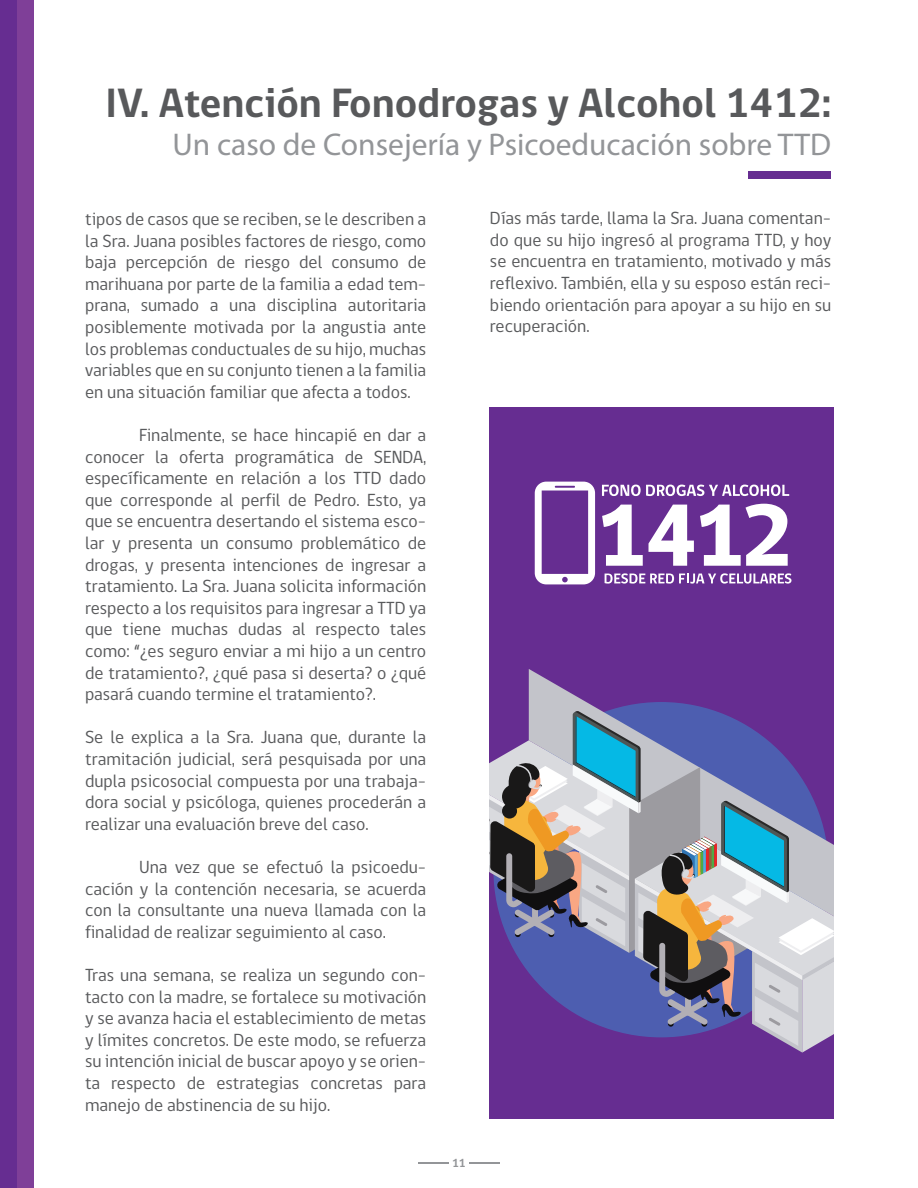
<style>
.page{position:relative;width:918px;height:1188px;background:#fff}
.page>*{position:absolute;margin:0;border:0;box-sizing:border-box;transform-origin:0 0}
.t1{font:700 42px "gob CL";color:#58595b}
.t2{font:31.5px "Myriad Pro";color:#939598}
.t3{font:18px/21.6px "gob CL";color:#58595b;text-align:justify}
.t4{font:700 12px "gob CL";color:#939598}
</style>
<div class="page">
<div style="left:490px;top:407px;width:344px;height:712px;background:#662d91"></div>
<hr style="left:469px;top:1162px;width:31px;height:2px;background:#939598">
<hr style="left:418px;top:1162px;width:31px;height:2px;background:#939598">
<div style="left:0;top:0;width:17px;height:1188px;background:#662d91"></div>
<div style="left:17px;top:0;width:17px;height:1188px;background:#7f3f98"></div>
<div style="left:748px;top:171px;width:82px;height:8px;background:#662d91"></div>
<svg style="left:602px;top:485px;width:187px;height:11px"></svg>
<svg style="left:602px;top:505px;width:41px;height:61px"></svg>
<svg style="left:649px;top:505px;width:45px;height:61px"></svg>
<svg style="left:700px;top:504px;width:88px;height:62px"></svg>
<svg style="left:605px;top:573px;width:186px;height:11px"></svg>
<svg style="left:535px;top:482px;width:60px;height:102px"></svg>
<svg style="left:529px;top:669px;width:183px;height:41px"></svg>
<svg style="left:489px;top:710px;width:344px;height:343px"></svg>
<h1 class="t1" style="left:105px;top:74px;width:728px">IV. Atención Fonodrogas y Alcohol 1412:</h1>
<h2 class="t2" style="left:173px;top:125px;width:660px">Un caso de Consejería y Psicoeducación sobre TTD</h2>
<p class="t3" style="left:85px;top:209px;width:343px">tipos de casos que se reciben, se le describen a la Sra. Juana posibles factores de riesgo, como baja percepción de riesgo del consumo de marihuana por parte de la familia a edad tem&shy;prana, sumado a una disciplina autoritaria posiblemente motivada por la angustia ante los problemas conductuales de su hijo, muchas variables que en su conjunto tienen a la familia en una situación familiar que afecta a todos.</p>
<p class="t3" style="left:85px;top:425px;width:343px;text-indent:54px">Finalmente, se hace hincapié en dar a conocer la oferta programática de SENDA, específicamente en relación a los TTD dado que corresponde al perfil de Pedro. Esto, ya que se encuentra desertando el sistema esco&shy;lar y presenta un consumo problemático de drogas, y presenta intenciones de ingresar a tratamiento. La Sra. Juana solicita información respecto a los requisitos para ingresar a TTD ya que tiene muchas dudas al respecto tales como: “¿es seguro enviar a mi hijo a un centro de tratamiento?, ¿qué pasa si deserta? o ¿qué pasará cuando termine el tratamiento?.</p>
<p class="t3" style="left:85px;top:727px;width:343px">Se le explica a la Sra. Juana que, durante la tramitación judicial, será pesquisada por una dupla psicosocial compuesta por una trabaja&shy;dora social y psicóloga, quienes procederán a realizar una evaluación breve del caso.</p>
<p class="t3" style="left:85px;top:857px;width:343px;text-indent:54px">Una vez que se efectuó la psicoedu&shy;cación y la contención necesaria, se acuerda con la consultante una nueva llamada con la finalidad de realizar seguimiento al caso.</p>
<p class="t3" style="left:85px;top:965px;width:343px">Tras una semana, se realiza un segundo con&shy;tacto con la madre, se fortalece su motivación y se avanza hacia el establecimiento de metas y límites concretos. De este modo, se refuerza su intención inicial de buscar apoyo y se orien&shy;ta respecto de estrategias concretas para manejo de abstinencia de su hijo.</p>
<p class="t3" style="left:490px;top:208px;width:343px">Días más tarde, llama la Sra. Juana comentan&shy;do que su hijo ingresó al programa TTD, y hoy se encuentra en tratamiento, motivado y más reflexivo. También, ella y su esposo están reci&shy;biendo orientación para apoyar a su hijo en su recuperación.</p>
<p class="t4" style="left:452px;top:1155px;width:15px">11</p>
</div>
